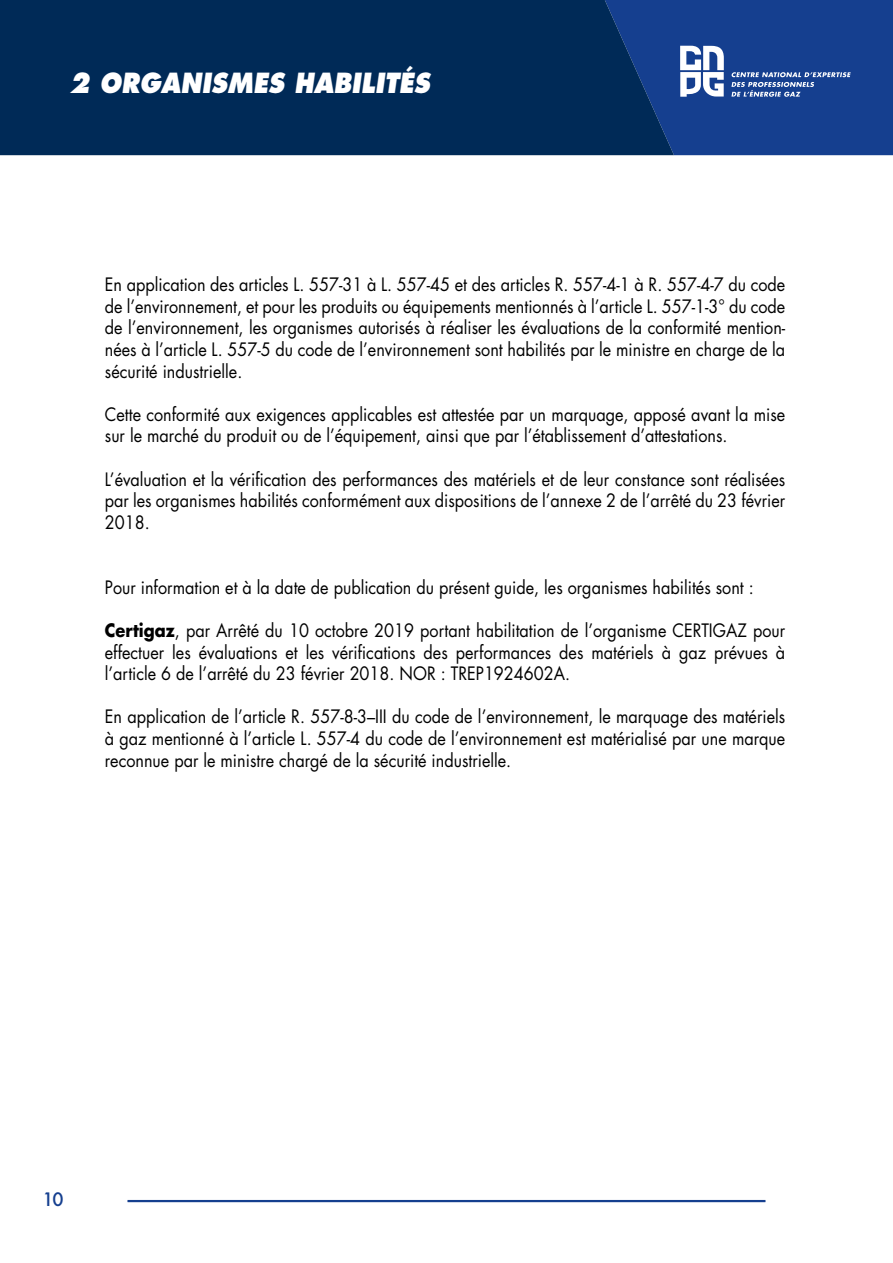
<style>
.page{position:relative;width:893px;height:1263px;background:#fff}
.page>*{position:absolute;margin:0;border:0;box-sizing:border-box;transform-origin:0 0}
.t1{font:italic 800 27px "Futura LT";color:#fff;scale:.89 1}
.t2{font:18px/21.6px "Futura LT";color:#000;text-align:justify;scale:.9 1}
.t3{font:500 18px "Futura";color:#153f8f}
.s1{font-weight:700}
</style>
<div class="page">
<hr style="left:128px;top:1200px;width:637px;height:1px;background:#153f8f">
<div style="left:0;top:0;width:605px;height:155px;background:#002a57"></div>
<hr style="left:128px;top:1201px;width:637px;height:1px;background:#153f8f">
<svg style="left:605px;top:0;width:288px;height:155px;background:#1d458d"></svg>
<h1 class="t1" style="left:69px;top:66px;width:406px">2 ORGANISMES HABILITÉS</h1>
<p class="t2" style="left:105px;top:274px;width:757px">En application des articles L. 557-31 à L. 557-45 et des articles R. 557-4-1 à R. 557-4-7 du code de l’environnement, et pour les produits ou équipements mentionnés à l’article L. 557-1-3° du code de l’environnement, les organismes autorisés à réaliser les évaluations de la conformité mention&shy;nées à l’article L. 557-5 du code de l’environnement sont habilités par le ministre en charge de la sécurité industrielle.</p>
<p class="t2" style="left:105px;top:404px;width:757px">Cette conformité aux exigences applicables est attestée par un marquage, apposé avant la mise sur le marché du produit ou de l’équipement, ainsi que par l’établissement d’attestations.</p>
<p class="t2" style="left:105px;top:468px;width:757px">L’évaluation et la vérification des performances des matériels et de leur constance sont réalisées par les organismes habilités conformément aux dispositions de l’annexe 2 de l’arrêté du 23 février 2018.</p>
<p class="t2" style="left:105px;top:576px;width:722px">Pour information et à la date de publication du présent guide, les organismes habilités sont :</p>
<p class="t2" style="left:105px;top:620px;width:757px"><span class="s1">Certigaz</span>, par Arrêté du 10 octobre 2019 portant habilitation de l’organisme CERTIGAZ pour effectuer les évaluations et les vérifications des performances des matériels à gaz prévues à l’article 6 de l’arrêté du 23 février 2018. NOR : TREP1924602A.</p>
<p class="t2" style="left:105px;top:706px;width:757px">En application de l’article R. 557-8-3–III du code de l’environnement, le marquage des matériels à gaz mentionné à l’article L. 557-4 du code de l’environnement est matérialisé par une marque reconnue par le ministre chargé de la sécurité industrielle.</p>
<p class="t3" style="left:43px;top:1186px;width:23px">10</p>
</div>
